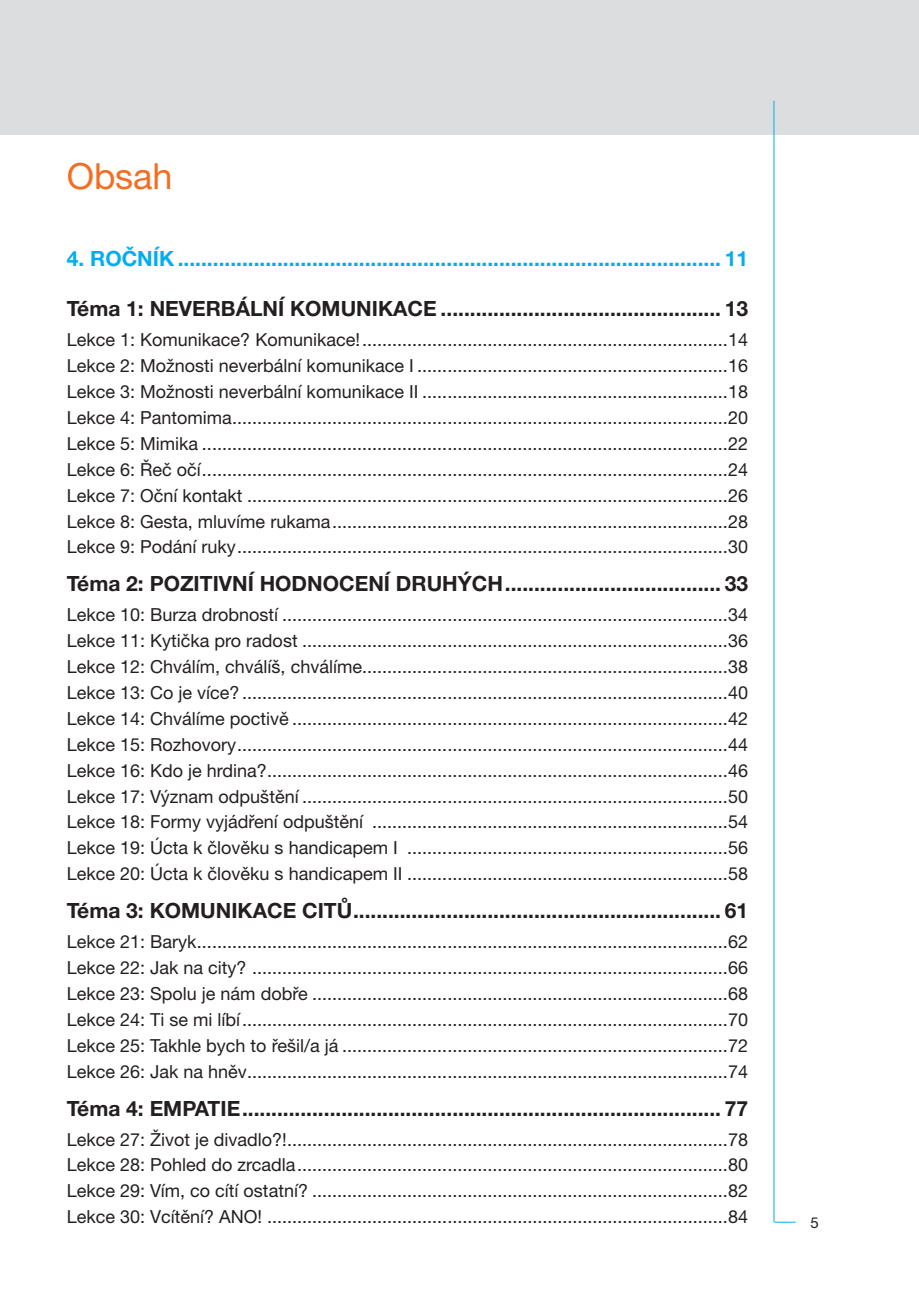
<style>
.page{position:relative;width:919px;height:1289px;background:#fff}
.page>*{position:absolute;margin:0;border:0;box-sizing:border-box;transform-origin:0 0}
.t1{font:36px "Helvetica Neue CE";color:#f36e21}
.t2{font:700 21px "Helvetica Neue CE";color:#231f20}
.OBSAH_Rocnik{font:700 21px "Helvetica Neue CE";color:#00aeef}
.t3{font:18px "Helvetica Neue CE";color:#231f20}
.t4{font:15px "Helvetica Neue CE";color:#231f20}
</style>
<div class="page">
<div style="left:0;top:0;width:13px;height:135px;background:#dcdddf"></div>
<div style="left:13px;top:0;width:905px;height:135px;background:#dcdddf"></div>
<hr style="left:773px;top:101px;width:1px;height:1121px;background:#00aeef">
<svg style="left:774px;top:1221px;width:21px;height:1px"></svg>
<p class="t1" style="left:67px;top:155px;width:107px">Obsah</p>
<p class="OBSAH_Rocnik" style="left:67px;top:245px;width:683px">4. ROČNÍK ............................................................................................. 11</p>
<p class="t2" style="left:67px;top:296px;width:683px">Téma 1: NEVERBÁLNÍ KOMUNIKACE ................................................ 13</p>
<p class="t3" style="left:67px;top:329px;width:683px">Lekce 1: Komunikace? Komunikace!.........................................................................14</p>
<p class="t3" style="left:67px;top:355px;width:683px">Lekce 2: Možnosti neverbální komunikace I ..............................................................16</p>
<p class="t3" style="left:67px;top:381px;width:683px">Lekce 3: Možnosti neverbální komunikace II .............................................................18</p>
<p class="t3" style="left:67px;top:407px;width:683px">Lekce 4: Pantomima...................................................................................................20</p>
<p class="t3" style="left:67px;top:432px;width:683px">Lekce 5: Mimika .........................................................................................................22</p>
<p class="t3" style="left:67px;top:458px;width:683px">Lekce 6: Řeč očí.........................................................................................................24</p>
<p class="t3" style="left:67px;top:484px;width:683px">Lekce 7: Oční kontakt ................................................................................................26</p>
<p class="t3" style="left:67px;top:510px;width:683px">Lekce 8: Gesta, mluvíme rukama...............................................................................28</p>
<p class="t3" style="left:67px;top:536px;width:683px">Lekce 9: Podání ruky..................................................................................................30</p>
<p class="t2" style="left:67px;top:571px;width:683px">Téma 2: POZITIVNÍ HODNOCENÍ DRUHÝCH..................................... 33</p>
<p class="t3" style="left:67px;top:604px;width:683px">Lekce 10: Burza drobností .........................................................................................34</p>
<p class="t3" style="left:67px;top:630px;width:683px">Lekce 11: Kytička pro radost .....................................................................................36</p>
<p class="t3" style="left:67px;top:656px;width:683px">Lekce 12: Chválím, chválíš, chválíme.........................................................................38</p>
<p class="t3" style="left:67px;top:682px;width:683px">Lekce 13: Co je více?.................................................................................................40</p>
<p class="t3" style="left:67px;top:707px;width:683px">Lekce 14: Chválíme poctivě .......................................................................................42</p>
<p class="t3" style="left:67px;top:733px;width:683px">Lekce 15: Rozhovory..................................................................................................44</p>
<p class="t3" style="left:67px;top:759px;width:683px">Lekce 16: Kdo je hrdina?............................................................................................46</p>
<p class="t3" style="left:67px;top:785px;width:683px">Lekce 17: Význam odpuštění .....................................................................................50</p>
<p class="t3" style="left:67px;top:811px;width:683px">Lekce 18: Formy vyjádření odpuštění .......................................................................54</p>
<p class="t3" style="left:67px;top:837px;width:683px">Lekce 19: Úcta k člověku s handicapem I ................................................................56</p>
<p class="t3" style="left:67px;top:862px;width:683px">Lekce 20: Úcta k člověku s handicapem II ................................................................58</p>
<p class="t2" style="left:67px;top:897px;width:683px">Téma 3: KOMUNIKACE CITŮ............................................................... 61</p>
<p class="t3" style="left:67px;top:931px;width:683px">Lekce 21: Baryk..........................................................................................................62</p>
<p class="t3" style="left:67px;top:956px;width:683px">Lekce 22: Jak na city? ...............................................................................................66</p>
<p class="t3" style="left:67px;top:982px;width:683px">Lekce 23: Spolu je nám dobře ...................................................................................68</p>
<p class="t3" style="left:67px;top:1008px;width:683px">Lekce 24: Ti se mi líbí.................................................................................................70</p>
<p class="t3" style="left:67px;top:1034px;width:683px">Lekce 25: Takhle bych to řešil/a já .............................................................................72</p>
<p class="t3" style="left:67px;top:1060px;width:683px">Lekce 26: Jak na hněv................................................................................................74</p>
<p class="t2" style="left:67px;top:1095px;width:683px">Téma 4: EMPATIE.................................................................................. 77</p>
<p class="t3" style="left:67px;top:1128px;width:683px">Lekce 27: Život je divadlo?!........................................................................................78</p>
<p class="t3" style="left:67px;top:1154px;width:683px">Lekce 28: Pohled do zrcadla......................................................................................80</p>
<p class="t3" style="left:67px;top:1180px;width:683px">Lekce 29: Vím, co cítí ostatní? ...................................................................................82</p>
<p class="t3" style="left:67px;top:1205px;width:683px">Lekce 30: Vcítění? ANO! ............................................................................................84</p>
<p class="t4" style="left:810px;top:1213px;width:10px">5</p>
</div>
